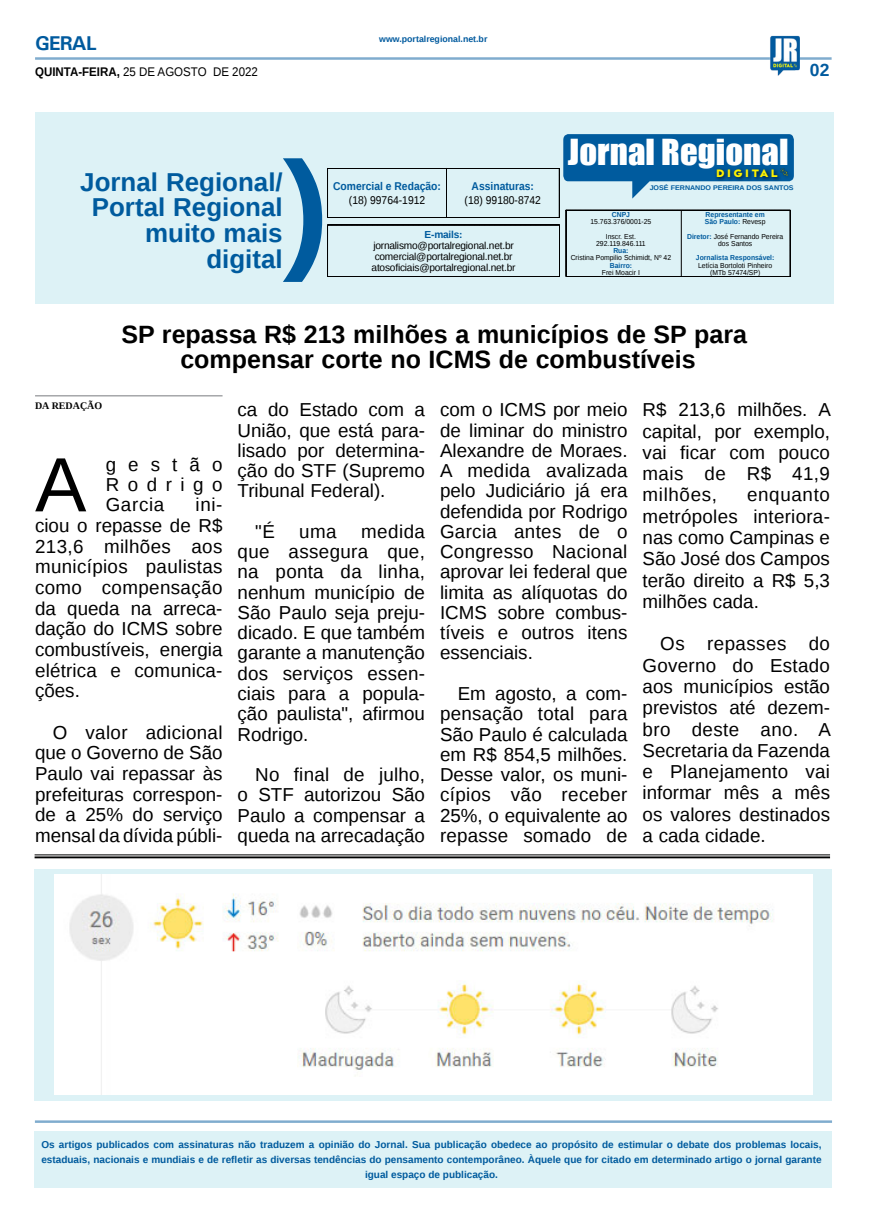
<style>
.page{position:relative;width:869px;height:1223px;background:#fff}
.page>*{position:absolute;margin:0;border:0;box-sizing:border-box;transform-origin:0 0}
.MATÉRIA{font:76.88px "Liberation Sans";color:#000}
.t1{font:33px "Impact";color:#fff;scale:1.05 1}
.TÍTULO{font:700 25.88px/26px "Liberation Sans";color:#005b9e;text-align:right}
.TÍTULO-2{font:700 25px "Liberation Sans";color:#000}
.TITULO_PG{font:700 20px "Univers";letter-spacing:-.04em;color:#005a9e}
.MATÉRIA-2{font:18.75px/20.2px "Liberation Sans";color:#000;text-align:justify}
.TÍTULO-3{font:700 17.5px "Liberation Sans";color:#005a9e}
.DATA_PG{font:12.5px "Liberation Sans";color:#000;scale:.92 1}
.t2{font:700 11.25px "Liberation Sans";color:#005b9e;scale:.92 1}
.t3{font:11.25px "Liberation Sans";color:#000;scale:.92 1}
.t4{font:800 11.12px "Neufreit";letter-spacing:.23em;color:#fff200;scale:1.08 1}
.MATÉRIA-3{font:10.12px "Liberation Sans";letter-spacing:-.02em;color:#000}
.MATÉRIA-4{font:700 10.12px "Liberation Sans";letter-spacing:-.02em;color:#005b9e}
.Jr_Legenda{font:700 10px/14.6px "Liberation Sans";color:#005b9e;text-align:center}
.CRÉDITO_NOME{font:700 10px "Liberation Serif";color:#000}
.DATA_PG-2{font:700 8.75px "Liberation Sans";color:#005a9e}
.LEGENDA{font:7.25px "Liberation Sans";color:#000;scale:.94 1}
.LEGENDA-2{font:700 7.25px "Liberation Sans";color:#005b9e;scale:.94 1}
.TÍTULO-4{font:700 6.75px "Liberation Sans";color:#005b9e;scale:1.05 1}
.s1{font-weight:700}
.s2{font-weight:400;color:#000}
.s3{font-weight:700;color:#005b9e}
</style>
<div class="page">
<hr style="left:35px;top:57px;width:796px;height:3px;background:#005a9e">
<img style="left:769px;top:36px;width:30px;height:40px">
<svg style="left:35px;top:869px;width:796px;height:231px;background:#e0f3f6"></svg>
<div style="left:35px;top:112px;width:797px;height:191px;background:#ddf2f6"></div>
<svg style="left:283px;top:134px;width:510px;height:148px"></svg>
<div style="left:35px;top:1131px;width:796px;height:56px;background:#ddf2f6"></div>
<hr style="left:35px;top:1120px;width:796px;height:2px;background:#005a9e">
<hr style="left:35px;top:854px;width:794px;height:1px;background:#000101">
<hr style="left:35px;top:856px;width:794px;height:2px;background:#000101">
<img style="left:55px;top:875px;width:757px;height:219px">
<hr style="left:35px;top:395px;width:187px;height:1px;background:#939598">
<p class="TITULO_PG" style="left:35px;top:31px;width:63px">GERAL</p>
<p class="DATA_PG" style="left:35px;top:65px;width:243px"><span class="s1">QUINTA-FEIRA,</span> 25 DE AGOSTO DE 2022</p>
<p class="DATA_PG-2" style="left:379px;top:33px;width:110px">www.portalregional.net.br</p>
<p class="TÍTULO-3" style="left:809px;top:58px;width:21px">02</p>
<p class="TÍTULO" style="left:80px;top:168px;width:204px">Jornal Regional/<br>Portal Regional muito mais digital</p>
<p class="t2" style="left:333px;top:179px;width:119px">Comercial e Redação:</p>
<p class="t3" style="left:349px;top:193px;width:84px">(18) 99764-1912</p>
<p class="t2" style="left:471px;top:179px;width:69px">Assinaturas:</p>
<p class="t3" style="left:464px;top:193px;width:84px">(18) 99180-8742</p>
<p class="MATÉRIA-4" style="left:424px;top:227px;width:40px">E-mails:</p>
<p class="MATÉRIA-3" style="left:373px;top:239px;width:142px">jornalismo@portalregional.net.br</p>
<p class="MATÉRIA-3" style="left:374px;top:251px;width:139px">comercial@portalregional.net.br</p>
<p class="MATÉRIA-3" style="left:371px;top:262px;width:145px">atosoficiais@portalregional.net.br</p>
<p class="t1" style="left:567px;top:127px;width:211px">Jornal Regional</p>
<p class="t4" style="left:715px;top:166px;width:58px">DIGITAL</p>
<p class="LEGENDA-2" style="left:611px;top:209px;width:21px">CNPJ</p>
<p class="LEGENDA" style="left:590px;top:218px;width:66px">15.763.376/0001-25</p>
<p class="LEGENDA" style="left:605px;top:232px;width:33px">Inscr. Est.</p>
<p class="LEGENDA" style="left:596px;top:239px;width:54px">292.119.846.111</p>
<p class="LEGENDA-2" style="left:613px;top:246px;width:18px">Rua:</p>
<p class="LEGENDA" style="left:570px;top:254px;width:108px">Cristina Pompilio Schimidt, Nº 42</p>
<p class="LEGENDA-2" style="left:609px;top:260px;width:25px">Bairro:</p>
<p class="LEGENDA" style="left:601px;top:268px;width:42px">Frei Moacir I</p>
<p class="TÍTULO-4" style="left:649px;top:183px;width:138px">JOSÉ FERNANDO PEREIRA DOS SANTOS</p>
<p class="LEGENDA-2" style="left:705px;top:209px;width:64px">Representante em</p>
<p class="LEGENDA-2" style="left:704px;top:217px;width:66px">São Paulo: <span class="s2">Revesp</span></p>
<p class="LEGENDA" style="left:686px;top:232px;width:104px"><span class="s3">Diretor:</span> José Fernando Pereira</p>
<p class="LEGENDA" style="left:717px;top:239px;width:38px">dos Santos</p>
<p class="LEGENDA-2" style="left:695px;top:253px;width:85px">Jornalista Responsável:</p>
<p class="LEGENDA" style="left:697px;top:261px;width:80px">Letícia Bortoloti Pinheiro</p>
<p class="LEGENDA" style="left:709px;top:268px;width:55px">(MTb 57474/SP)</p>
<p class="TÍTULO-2" style="left:121px;top:317px;width:627px">SP repassa R$ 213 milhões a municípios de SP para</p>
<p class="TÍTULO-2" style="left:180px;top:342px;width:516px">compensar corte no ICMS de combustíveis</p>
<p class="CRÉDITO_NOME" style="left:35px;top:399px;width:69px">DA REDAÇÃO</p>
<p class="MATÉRIA" style="left:35px;top:441px;width:53px">A</p>
<p class="MATÉRIA-2" style="left:106px;top:455px;width:118px">gestão Rodrigo Garcia</p>
<p class="MATÉRIA-2" style="left:35px;top:495px;width:189px;line-height:20.6px;text-indent:160px">ini&shy;ciou o repasse de R$ 213,6 milhões aos municípios paulistas como compensação da queda na arreca&shy;dação do ICMS sobre combustíveis, energia elétrica e comunica&shy;ções.</p>
<p class="MATÉRIA-2" style="left:35px;top:722px;width:189px;line-height:20.6px;text-indent:18px">O valor adicional que o Governo de São Paulo vai repassar às prefeituras correspon&shy;de a 25% do serviço mensal da dívida públi-</p>
<p class="MATÉRIA-2" style="left:237px;top:400px;width:189px">ca do Estado com a União, que está para&shy;lisado por determina&shy;ção do STF (Supremo Tribunal Federal).</p>
<p class="MATÉRIA-2" style="left:255px;top:522px;width:21px">"É</p>
<p class="MATÉRIA-2" style="left:299px;top:522px;width:39px">uma</p>
<p class="MATÉRIA-2" style="left:237px;top:522px;width:189px;text-indent:123px">medida que assegura que, na ponta da linha, nenhum município de São Paulo seja preju&shy;dicado. E que também garante a manutenção dos serviços essen&shy;ciais para a popula&shy;ção paulista", afirmou Rodrigo.</p>
<p class="MATÉRIA-2" style="left:237px;top:765px;width:189px;text-indent:18px">No final de julho, o STF autorizou São Paulo a compensar a queda na arrecadação</p>
<p class="MATÉRIA-2" style="left:440px;top:400px;width:189px">com o ICMS por meio de liminar do ministro Alexandre de Moraes.<br>A medida avalizada pelo Judiciário já era defendida por Rodrigo Garcia antes de o Congresso Nacional aprovar lei federal que limita as alíquotas do ICMS sobre combus&shy;tíveis e outros itens essenciais.</p>
<p class="MATÉRIA-2" style="left:440px;top:684px;width:189px;text-indent:18px">Em agosto, a com&shy;pensação total para São Paulo é calculada em R$ 854,5 milhões.<br>Desse valor, os muni&shy;cípios vão receber 25%, o equivalente ao repasse somado de</p>
<p class="MATÉRIA-2" style="left:642px;top:400px;width:190px;line-height:21.2px">R$ 213,6 milhões. A capital, por exemplo, vai ficar com pouco mais de R$ 41,9 milhões,</p>
<p class="MATÉRIA-2" style="left:642px;top:485px;width:189px;line-height:21.2px;text-indent:104px">enquanto metrópoles interiora&shy;nas como Campinas e São José dos Campos terão direito a R$ 5,3 milhões cada.</p>
<p class="MATÉRIA-2" style="left:642px;top:634px;width:190px;line-height:21.2px;text-indent:18px">Os repasses do Governo do Estado aos municípios estão previstos até dezem&shy;bro deste ano. A Secretaria da Fazenda e Planejamento vai informar mês a mês os valores destinados a cada cidade.</p>
<p class="Jr_Legenda" style="left:41px;top:1137px;width:781px">Os artigos publicados com assinaturas não traduzem a opinião do Jornal. Sua publicação obedece ao propósito de estimular o debate dos problemas locais, estaduais, nacionais e mundiais e de refletir as diversas tendências do pensamento contemporâneo. Àquele que for citado em determinado artigo o jornal garante igual espaço de publicação.</p>
</div>
